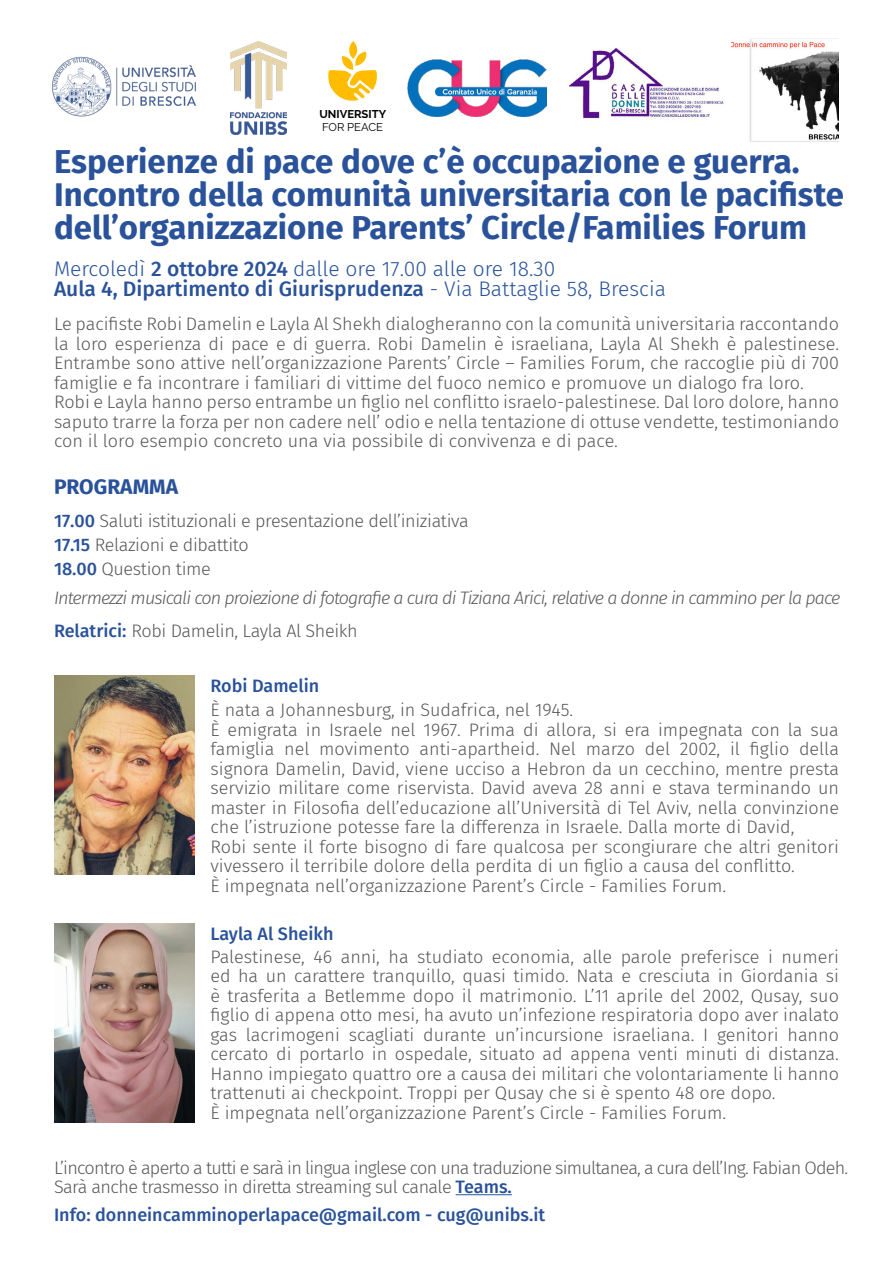
<style>
.page{position:relative;width:893px;height:1263px;background:#fff}
.page>*{position:absolute;margin:0;border:0;box-sizing:border-box;transform-origin:0 0}
.t1{font:700 33px/33px "Fira Sans";color:#29529b}
.t2{font:300 21px/19.5px "Fira Sans";color:#29529b}
.t3{font:700 21px "Fira Sans";color:#29529b}
.t4{font:300 18px/19.5px "Fira Sans";color:#575756}
.t5{font:300 18px/19.5px "Fira Sans";letter-spacing:-.04em;color:#575756}
.t6{font:italic 300 18px/33px "Fira Sans";letter-spacing:-.05em;color:#575756}
.t7{font:300 18px/24px "Fira Sans";letter-spacing:-.02em;color:#575756}
.t8{font:500 18px "Fira Sans";color:#29529b}
.t9{font:700 11.25px "Raleway";color:#000}
.t10{font:11.25px "Raleway";color:#000}
.s1{font-weight:500}
.s2{font-weight:500;color:#29529b}
.s3{font-weight:500;font-style:normal;color:#29529b}
.s4{font-style:normal}
</style>
<div class="page">
<img style="left:52px;top:56px;width:144px;height:61px">
<svg style="left:328px;top:41px;width:49px;height:60px"></svg>
<hr style="left:456px;top:1194px;width:56px;height:1px;background:#29529b">
<img style="left:408px;top:59px;width:138px;height:57px">
<img style="left:731px;top:39px;width:108px;height:103px">
<img style="left:569px;top:48px;width:155px;height:71px">
<img style="left:54px;top:923px;width:141px;height:199px">
<img style="left:54px;top:675px;width:141px;height:200px">
<img style="left:231px;top:41px;width:55px;height:93px">
<p class="t9" style="left:319px;top:107px;width:68px">UNIVERSITY</p>
<p class="t10" style="left:322px;top:121px;width:62px">FOR PEACE</p>
<h1 class="t1" style="left:54px;top:142px;width:792px">Esperienze di pace dove c’è occupazione e guerra.<br>Incontro della comunità universitaria con le pacifiste dell’organizzazione Parents’ Circle/Families Forum</h1>
<p class="t2" style="left:54px;top:259px;width:613px">Mercoledì <span class="s1">2 ottobre 2024</span> dalle ore 17.00 alle ore 18.30<br><span class="s1">Aula 4, Dipartimento di Giurisprudenza</span> - Via Battaglie 58, Brescia</p>
<p class="t4" style="left:54px;top:314px;width:786px">Le pacifiste Robi Damelin e Layla Al Shekh dialogheranno con la comunità universitaria raccontando la loro esperienza di pace e di guerra. Robi Damelin è israeliana, Layla Al Shekh è palestinese.<br>Entrambe sono attive nell’organizzazione Parents’ Circle – Families Forum, che raccoglie più di 700 famiglie e fa incontrare i familiari di vittime del fuoco nemico e promuove un dialogo fra loro.<br>Robi e Layla hanno perso entrambe un figlio nel conflitto israelo-palestinese. Dal loro dolore, hanno saputo trarre la forza per non cadere nell’ odio e nella tentazione di ottuse vendette, testimoniando con il loro esempio concreto una via possibile di convivenza e di pace.</p>
<p class="t3" style="left:54px;top:469px;width:126px">PROGRAMMA</p>
<p class="t7" style="left:54px;top:509px;width:416px"><span class="s2">17.00</span> Saluti istituzionali e presentazione dell’iniziativa<br><span class="s2">17.15</span> Relazioni e dibattito<br><span class="s2">18.00</span> Question time</p>
<p class="t6" style="left:54px;top:581px;width:788px">Intermezzi musicali con proiezione di fotografie a cura di Tiziana Arici, relative a donne in cammino per la pace<br><span class="s3">Relatrici:</span> <span class="s4">Robi Damelin, Layla Al Sheikh</span></p>
<p class="t8" style="left:210px;top:671px;width:110px">Robi Damelin</p>
<p class="t4" style="left:210px;top:700px;width:630px">È nata a Johannesburg, in Sudafrica, nel 1945.<br>È emigrata in Israele nel 1967. Prima di allora, si era impegnata con la sua famiglia nel movimento anti-apartheid. Nel marzo del 2002, il figlio della signora Damelin, David, viene ucciso a Hebron da un cecchino, mentre presta servizio militare come riservista. David aveva 28 anni e stava terminando un master in Filosofia dell’educazione all’Università di Tel Aviv, nella convinzione che l’istruzione potesse fare la differenza in Israele. Dalla morte di David,<br>Robi sente il forte bisogno di fare qualcosa per scongiurare che altri genitori vivessero il terribile dolore della perdita di un figlio a causa del conflitto.<br>È impegnata nell’organizzazione Parent’s Circle - Families Forum.</p>
<p class="t8" style="left:210px;top:919px;width:125px">Layla Al Sheikh</p>
<p class="t4" style="left:210px;top:947px;width:630px">Palestinese, 46 anni, ha studiato economia, alle parole preferisce i numeri ed ha un carattere tranquillo, quasi timido. Nata e cresciuta in Giordania si è trasferita a Betlemme dopo il matrimonio. L’11 aprile del 2002, Qusay, suo figlio di appena otto mesi, ha avuto un’infezione respiratoria dopo aver inalato gas lacrimogeni scagliati durante un’incursione israeliana. I genitori hanno cercato di portarlo in ospedale, situato ad appena venti minuti di distanza.<br>Hanno impiegato quattro ore a causa dei militari che volontariamente li hanno trattenuti ai checkpoint. Troppi per Qusay che si è spento 48 ore dopo.<br>È impegnata nell’organizzazione Parent’s Circle - Families Forum.</p>
<p class="t5" style="left:54px;top:1158px;width:796px">L’incontro è aperto a tutti e sarà in lingua inglese con una traduzione simultanea, a cura dell’Ing. Fabian Odeh.<br>Sarà anche trasmesso in diretta streaming sul canale <span class="s2">Teams.</span></p>
<p class="t8" style="left:54px;top:1200px;width:493px">Info: donneincamminoperlapace@gmail.com - cug@unibs.it</p>
</div>
